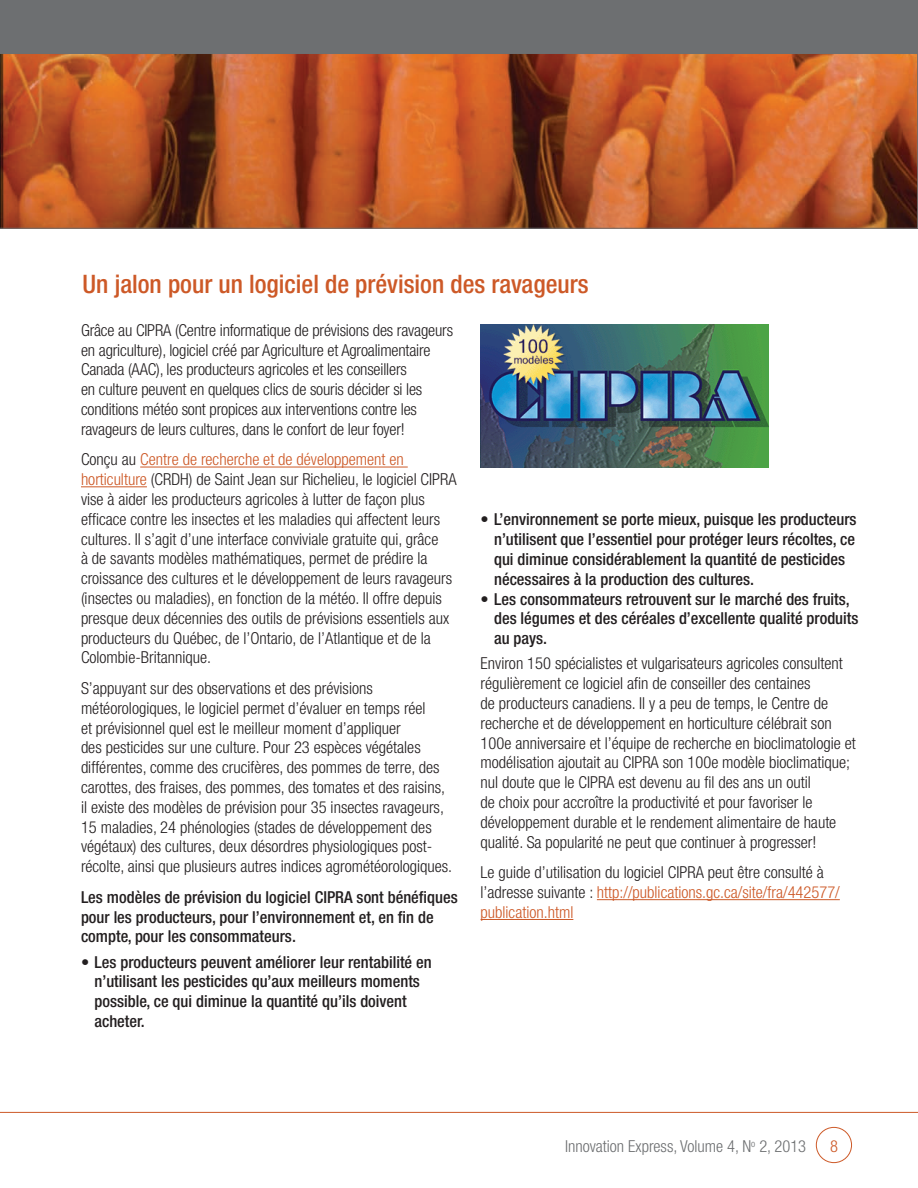
<style>
.page{position:relative;width:918px;height:1188px;background:#fff}
.page>*{position:absolute;margin:0;border:0;box-sizing:border-box;transform-origin:0 0}
.t1{font:500 condensed 25.5px "Helvetica Neue LT Std";color:#cd5927}
.t2{font:300 condensed 16.5px/19.8px "Helvetica Neue LT Std";color:#231f20}
.t3{font:500 condensed 16.5px/19.8px "Helvetica Neue LT Std";color:#231f20}
.t4{font:300 condensed 16.5px "Helvetica Neue LT Std";color:#6d6f71}
.t5{font:300 condensed 16.5px "Helvetica Neue LT Std";color:#cd5927}
.s1{color:#cd5927}
</style>
<div class="page">
<hr style="left:0;top:1112px;width:918px;height:1px;background:#cd5927">
<div style="left:0;top:0;width:918px;height:53px;background:#6d6f71"></div>
<div style="left:816px;top:1127px;width:36px;height:36px;border:1px solid #cd5927;border-radius:50%"></div>
<hr style="left:140px;top:467px;width:268px;height:1px;background:#cd5927">
<hr style="left:81px;top:486px;width:66px;height:1px;background:#cd5927">
<hr style="left:597px;top:899px;width:243px;height:1px;background:#cd5927">
<hr style="left:481px;top:919px;width:92px;height:1px;background:#cd5927">
<svg style="left:0;top:53px;width:918px;height:176px;background:#b35629"></svg>
<img style="left:481px;top:324px;width:288px;height:144px">
<h1 class="t1" style="left:83px;top:269px;width:508px">Un jalon pour un logiciel de prévision des ravageurs</h1>
<p class="t2" style="left:81px;top:320px;width:374px">Grâce au CIPRA (Centre informatique de prévisions des ravageurs en agriculture), logiciel créé par Agriculture et Agroalimentaire Canada (AAC), les producteurs agricoles et les conseillers<br>en culture peuvent en quelques clics de souris décider si les conditions météo sont propices aux interventions contre les ravageurs de leurs cultures, dans le confort de leur foyer!</p>
<p class="t2" style="left:81px;top:450px;width:377px">Conçu au <span class="s1">Centre de recherche et de développement en horticulture</span> (CRDH) de Saint Jean sur Richelieu, le logiciel CIPRA vise à aider les producteurs agricoles à lutter de façon plus efficace contre les insectes et les maladies qui affectent leurs cultures. Il s’agit d’une interface conviviale gratuite qui, grâce<br>à de savants modèles mathématiques, permet de prédire la croissance des cultures et le développement de leurs ravageurs (insectes ou maladies), en fonction de la météo. Il offre depuis presque deux décennies des outils de prévisions essentiels aux producteurs du Québec, de l’Ontario, de l’Atlantique et de la Colombie-Britannique.</p>
<p class="t2" style="left:81px;top:678px;width:373px">S’appuyant sur des observations et des prévisions météorologiques, le logiciel permet d’évaluer en temps réel<br>et prévisionnel quel est le meilleur moment d’appliquer<br>des pesticides sur une culture. Pour 23 espèces végétales différentes, comme des crucifères, des pommes de terre, des carottes, des fraises, des pommes, des tomates et des raisins, il existe des modèles de prévision pour 35 insectes ravageurs, 15 maladies, 24 phénologies (stades de développement des végétaux) des cultures, deux désordres physiologiques post&shy;récolte, ainsi que plusieurs autres indices agrométéorologiques.</p>
<p class="t3" style="left:81px;top:887px;width:378px">Les modèles de prévision du logiciel CIPRA sont bénéfiques pour les producteurs, pour l’environnement et, en fin de compte, pour les consommateurs.</p>
<p class="t3" style="left:94px;top:952px;width:339px;text-indent:-13px">• Les producteurs peuvent améliorer leur rentabilité en n’utilisant les pesticides qu’aux meilleurs moments possible, ce qui diminue la quantité qu’ils doivent acheter.</p>
<p class="t3" style="left:494px;top:509px;width:364px;text-indent:-13px">• L’environnement se porte mieux, puisque les producteurs n’utilisent que l’essentiel pour protéger leurs récoltes, ce qui diminue considérablement la quantité de pesticides nécessaires à la production des cultures.</p>
<p class="t3" style="left:494px;top:589px;width:366px;text-indent:-13px">• Les consommateurs retrouvent sur le marché des fruits, des légumes et des céréales d’excellente qualité produits au pays.</p>
<p class="t2" style="left:481px;top:654px;width:377px">Environ 150 spécialistes et vulgarisateurs agricoles consultent régulièrement ce logiciel afin de conseiller des centaines<br>de producteurs canadiens. Il y a peu de temps, le Centre de recherche et de développement en horticulture célébrait son 100e anniversaire et l’équipe de recherche en bioclimatologie et modélisation ajoutait au CIPRA son 100e modèle bioclimatique; nul doute que le CIPRA est devenu au fil des ans un outil<br>de choix pour accroître la productivité et pour favoriser le développement durable et le rendement alimentaire de haute qualité. Sa popularité ne peut que continuer à progresser!</p>
<p class="t2" style="left:481px;top:862px;width:361px">Le guide d’utilisation du logiciel CIPRA peut être consulté à l’adresse suivante : <span class="s1">http://publications.gc.ca/site/fra/442577/ publication.html</span></p>
<p class="t4" style="left:565px;top:1137px;width:243px">Innovation Express, Volume 4, N<sup>o</sup> 2, 2013</p>
<p class="t5" style="left:830px;top:1137px;width:9px">8</p>
</div>
